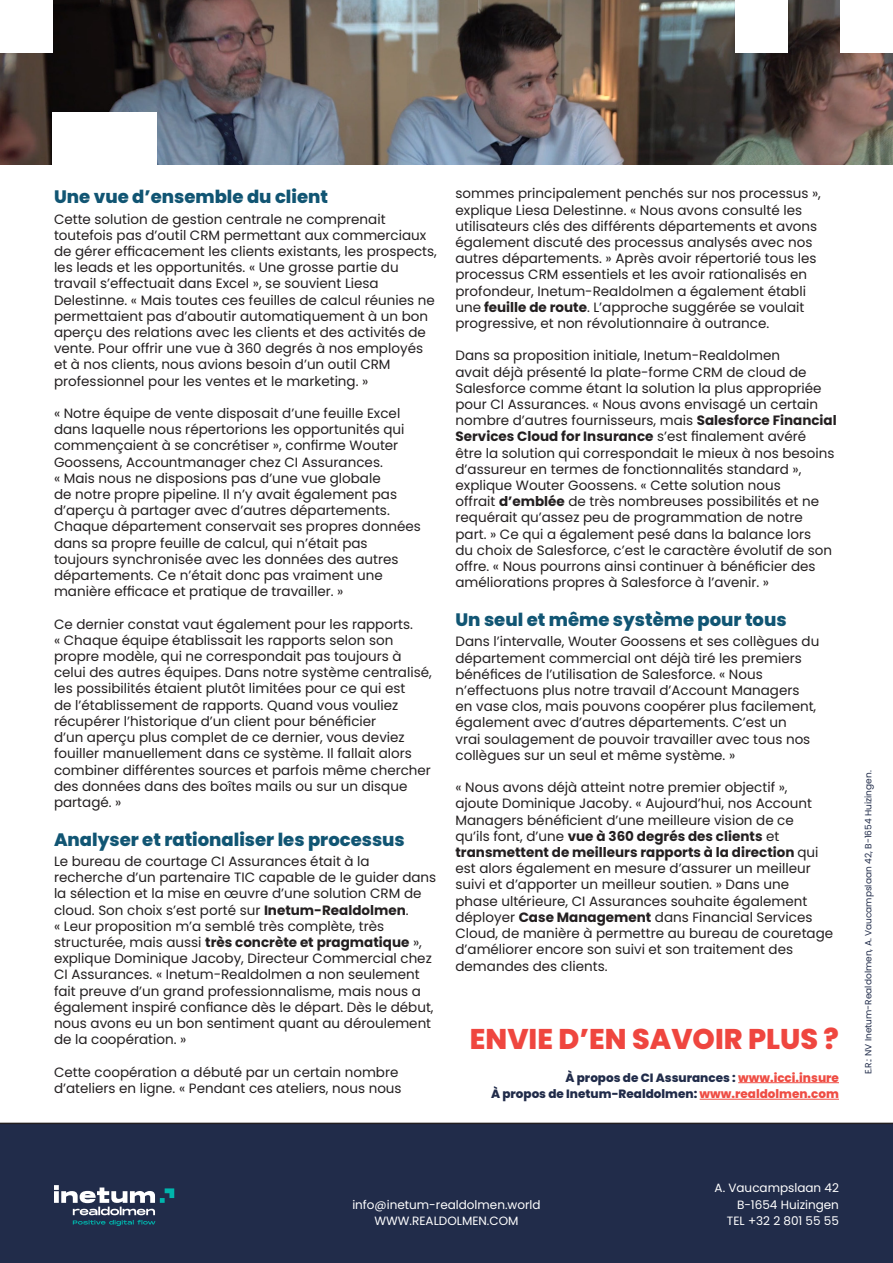
<style>
.page{position:relative;width:893px;height:1263px;background:#fff}
.page>*{position:absolute;margin:0;border:0;box-sizing:border-box;transform-origin:0 0}
.Title_more{font:800 28.5px "Poppins";color:#ef463f}
.Title_content{font:800 18px "Poppins";color:#115573}
.t1{font:13.5px/16.2px "Poppins";color:#231f20}
.t2{font:12px "Poppins";color:#fff}
.Title_more-2{font:800 12px "Poppins";color:#212c4a}
.Content{font:9px "Poppins";color:#212c4a}
.s1{font-weight:700}
.s2{color:#ef4d44}
</style>
<div class="page">
<img style="left:0;top:0;width:893px;height:164px">
<div style="left:0;top:1123px;width:893px;height:140px;background:#212c4a"></div>
<svg style="left:54px;top:1185px;width:120px;height:41px"></svg>
<div style="left:0;top:0;width:52px;height:52px;background:#fff"></div>
<div style="left:104px;top:112px;width:52px;height:52px;background:#fff"></div>
<div style="left:52px;top:112px;width:52px;height:52px;background:#fff"></div>
<div style="left:736px;top:0;width:52px;height:52px;background:#fff"></div>
<div style="left:841px;top:0;width:52px;height:52px;background:#fff"></div>
<hr style="left:738px;top:1082px;width:101px;height:1px;background:#ef4d44">
<hr style="left:700px;top:1099px;width:139px;height:1px;background:#ef4d44">
<p class="Title_content" style="left:54px;top:186px;width:276px">Une vue d’ensemble du client</p>
<p class="t1" style="left:54px;top:211px;width:384px">Cette solution de gestion centrale ne comprenait toutefois pas d’outil CRM permettant aux commerciaux de gérer efficacement les clients existants, les prospects, les leads et les opportunités. « Une grosse partie du travail s’effectuait dans Excel », se souvient Liesa Delestinne. « Mais toutes ces feuilles de calcul réunies ne permettaient pas d’aboutir automatiquement à un bon aperçu des relations avec les clients et des activités de vente. Pour offrir une vue à 360 degrés à nos employés et à nos clients, nous avions besoin d’un outil CRM professionnel pour les ventes et le marketing. »</p>
<p class="t1" style="left:54px;top:405px;width:368px">« Notre équipe de vente disposait d’une feuille Excel dans laquelle nous répertorions les opportunités qui commençaient à se concrétiser », confirme Wouter Goossens, Accountmanager chez CI Assurances.<br>« Mais nous ne disposions pas d’une vue globale<br>de notre propre pipeline. Il n’y avait également pas d’aperçu à partager avec d’autres départements.<br>Chaque département conservait ses propres données dans sa propre feuille de calcul, qui n’était pas toujours synchronisée avec les données des autres départements. Ce n’était donc pas vraiment une manière efficace et pratique de travailler. »</p>
<p class="t1" style="left:54px;top:616px;width:379px">Ce dernier constat vaut également pour les rapports.<br>« Chaque équipe établissait les rapports selon son propre modèle, qui ne correspondait pas toujours à celui des autres équipes. Dans notre système centralisé, les possibilités étaient plutôt limitées pour ce qui est<br>de l’établissement de rapports. Quand vous vouliez récupérer l’historique d’un client pour bénéficier<br>d’un aperçu plus complet de ce dernier, vous deviez fouiller manuellement dans ce système. Il fallait alors combiner différentes sources et parfois même chercher des données dans des boîtes mails ou sur un disque partagé. »</p>
<p class="Title_content" style="left:54px;top:829px;width:352px">Analyser et rationaliser les processus</p>
<p class="t1" style="left:54px;top:853px;width:384px">Le bureau de courtage CI Assurances était à la recherche d’un partenaire TIC capable de le guider dans la sélection et la mise en œuvre d’une solution CRM de cloud. Son choix s’est porté sur <span class="s1">Inetum-Realdolmen</span>.<br>« Leur proposition m’a semblé très complète, très structurée, mais aussi <span class="s1">très concrète et pragmatique</span> », explique Dominique Jacoby, Directeur Commercial chez CI Assurances. « Inetum-Realdolmen a non seulement fait preuve d’un grand professionnalisme, mais nous a également inspiré confiance dès le départ. Dès le début, nous avons eu un bon sentiment quant au déroulement de la coopération. »</p>
<p class="t1" style="left:54px;top:1064px;width:349px">Cette coopération a débuté par un certain nombre d’ateliers en ligne. « Pendant ces ateliers, nous nous</p>
<p class="t1" style="left:455px;top:186px;width:367px">sommes principalement penchés sur nos processus », explique Liesa Delestinne. « Nous avons consulté les utilisateurs clés des différents départements et avons également discuté des processus analysés avec nos autres départements. » Après avoir répertorié tous les processus CRM essentiels et les avoir rationalisés en profondeur, Inetum-Realdolmen a également établi une <span class="s1">feuille de route</span>. L’approche suggérée se voulait progressive, et non révolutionnaire à outrance.</p>
<p class="t1" style="left:455px;top:348px;width:383px">Dans sa proposition initiale, Inetum-Realdolmen<br>avait déjà présenté la plate-forme CRM de cloud de Salesforce comme étant la solution la plus appropriée pour CI Assurances. « Nous avons envisagé un certain nombre d’autres fournisseurs, mais <span class="s1">Salesforce Financial Services Cloud for Insurance</span> s’est finalement avéré<br>être la solution qui correspondait le mieux à nos besoins d’assureur en termes de fonctionnalités standard », explique Wouter Goossens. « Cette solution nous<br>offrait <span class="s1">d’emblée</span> de très nombreuses possibilités et ne requérait qu’assez peu de programmation de notre part. » Ce qui a également pesé dans la balance lors<br>du choix de Salesforce, c’est le caractère évolutif de son offre. « Nous pourrons ainsi continuer à bénéficier des améliorations propres à Salesforce à l’avenir. »</p>
<p class="Title_content" style="left:455px;top:609px;width:333px">Un seul et même système pour tous</p>
<p class="t1" style="left:455px;top:634px;width:365px">Dans l’intervalle, Wouter Goossens et ses collègues du département commercial ont déjà tiré les premiers bénéfices de l’utilisation de Salesforce. « Nous n’effectuons plus notre travail d’Account Managers en vase clos, mais pouvons coopérer plus facilement, également avec d’autres départements. C’est un<br>vrai soulagement de pouvoir travailler avec tous nos collègues sur un seul et même système. »</p>
<p class="t1" style="left:455px;top:779px;width:379px">« Nous avons déjà atteint notre premier objectif », ajoute Dominique Jacoby. « Aujourd’hui, nos Account Managers bénéficient d’une meilleure vision de ce<br>qu’ils font, d’une <span class="s1">vue à 360 degrés des clients</span> et <span class="s1">transmettent de meilleurs rapports à la direction</span> qui est alors également en mesure d’assurer un meilleur suivi et d’apporter un meilleur soutien. » Dans une phase ultérieure, CI Assurances souhaite également déployer <span class="s1">Case Management</span> dans Financial Services Cloud, de manière à permettre au bureau de couretage d’améliorer encore son suivi et son traitement des demandes des clients.</p>
<p class="Title_more" style="left:470px;top:1022px;width:371px">ENVIE D’EN SAVOIR PLUS ?</p>
<p class="Title_more-2" style="left:565px;top:1071px;width:275px">À propos de CI Assurances : <span class="s2">www.icci.insure</span></p>
<p class="Title_more-2" style="left:491px;top:1087px;width:349px">À propos de Inetum-Realdolmen: <span class="s2">www.realdolmen.com</span></p>
<p class="Content" style="left:863px;top:1074px;width:305px;rotate:-90deg">E.R.: NV Inetum-Realdolmen, A. Vaucampslaan 42, B-1654 Huizingen.</p>
<p class="t2" style="left:352px;top:1198px;width:190px">info@inetum-realdolmen.world</p>
<p class="t2" style="left:374px;top:1214px;width:145px">WWW.REALDOLMEN.COM</p>
<p class="t2" style="left:715px;top:1181px;width:126px">A. Vaucampslaan 42</p>
<p class="t2" style="left:737px;top:1198px;width:103px">B-1654 Huizingen</p>
<p class="t2" style="left:727px;top:1214px;width:114px">TEL +32 2 801 55 55</p>
</div>
